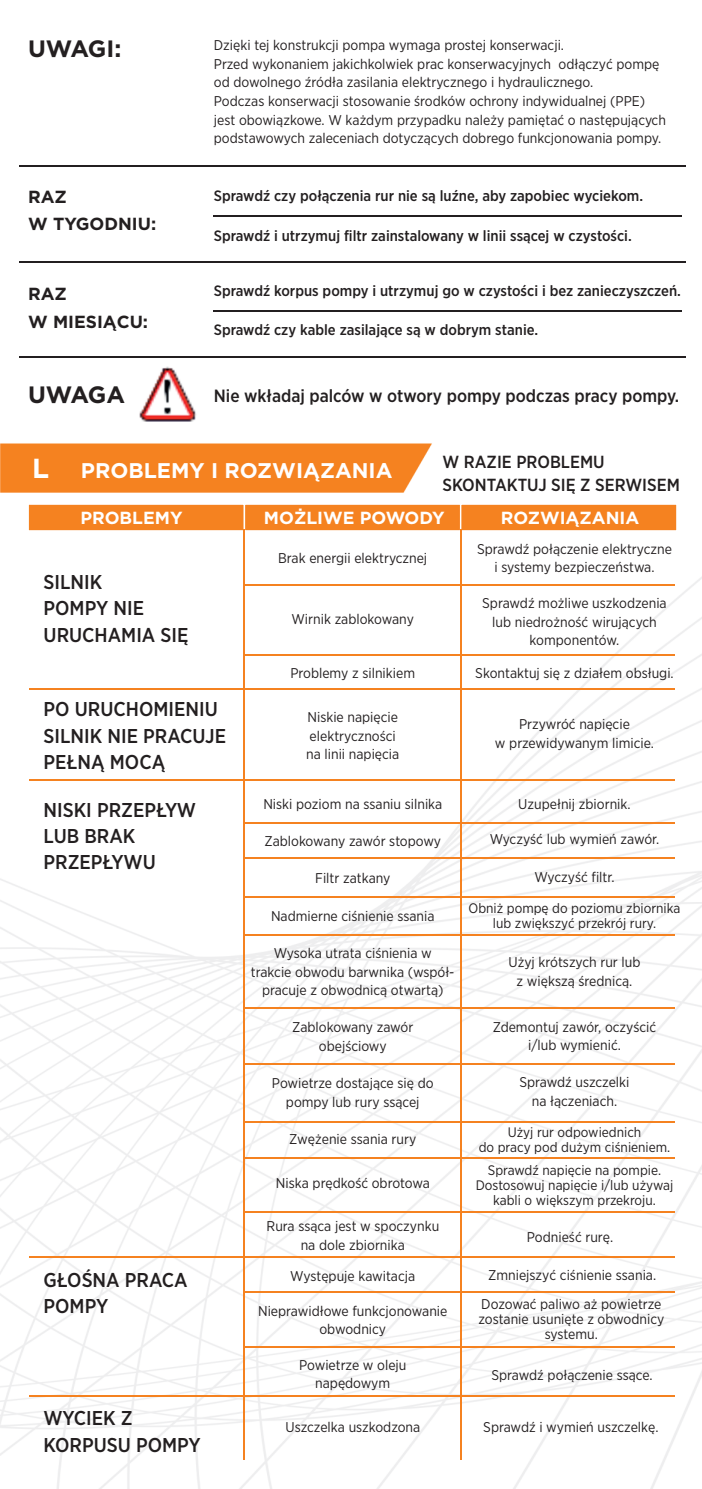
<style>
.page{position:relative;width:702px;height:1489px;background:#fff}
.page>*{position:absolute;margin:0;border:0;box-sizing:border-box;transform-origin:0 0}
.t1{font:700 27.5px "Gotham";color:#fff}
.t2{font:700 23.75px "Gotham";letter-spacing:-.025em;color:#231f20}
.t3{font:700 21.25px "Gotham";color:#fff}
.t4{font:500 20px/26.5px "Gotham Narrow";color:#231f20}
.t5{font:500 17.75px "Gotham Narrow";color:#231f20}
.t6{font:500 17.5px/23px "Gotham Narrow";color:#231f20}
.t7{font:700 17.5px "Gotham";color:#fff}
.t8{font:700 17.5px/27.5px "Gotham";color:#231f20}
.t9{font:500 15px "Gotham Narrow";color:#231f20}
.t10{font:14.25px/18.8px "Gotham Narrow";color:#231f20;text-align:center}
.t11{font:13.75px/14.8px "Gotham Narrow";color:#231f20;text-align:center}
</style>
<div class="page">
<img style="left:0;top:165px;width:702px;height:1323px">
<hr style="left:20px;top:165px;width:666px;height:2px;background:#231f20">
<hr style="left:213px;top:215px;width:468px;height:2px;background:#231f20">
<hr style="left:20px;top:261px;width:666px;height:2px;background:#231f20">
<hr style="left:213px;top:310px;width:468px;height:2px;background:#231f20">
<hr style="left:20px;top:356px;width:666px;height:2px;background:#231f20">
<svg style="left:27px;top:502px;width:651px;height:30px;background:#f69644"></svg>
<hr style="left:244px;top:529px;width:1px;height:930px;background:#f58220">
<hr style="left:244px;top:584px;width:430px;height:1px;background:#f58220">
<hr style="left:460px;top:529px;width:1px;height:930px;background:#f58220">
<hr style="left:244px;top:654px;width:430px;height:2px;background:#f58220">
<hr style="left:30px;top:687px;width:644px;height:2px;background:#f58220">
<hr style="left:30px;top:779px;width:644px;height:1px;background:#f58220">
<hr style="left:244px;top:821px;width:430px;height:2px;background:#f58220">
<hr style="left:244px;top:856px;width:430px;height:2px;background:#f58220">
<hr style="left:244px;top:896px;width:430px;height:1px;background:#f58220">
<hr style="left:244px;top:934px;width:430px;height:1px;background:#f58220">
<hr style="left:244px;top:1007px;width:430px;height:1px;background:#f58220">
<hr style="left:244px;top:1063px;width:430px;height:1px;background:#f58220">
<hr style="left:244px;top:1121px;width:430px;height:1px;background:#f58220">
<hr style="left:244px;top:1156px;width:430px;height:2px;background:#f58220">
<hr style="left:244px;top:1211px;width:430px;height:1px;background:#f58220">
<hr style="left:30px;top:1256px;width:644px;height:1px;background:#f58220">
<hr style="left:244px;top:1291px;width:430px;height:1px;background:#f58220">
<hr style="left:244px;top:1346px;width:430px;height:1px;background:#f58220">
<hr style="left:30px;top:1395px;width:644px;height:1px;background:#f58220">
<h2 class="t2" style="left:28px;top:37px;width:95px">UWAGI:</h2>
<p class="t10" style="left:214px;top:36px;width:453px;text-align:left">Dzięki tej konstrukcji pompa wymaga prostej konserwacji.<br>Przed wykonaniem jakichkolwiek prac konserwacyjnych odłączyć pompę od dowolnego źródła zasilania elektrycznego i hydraulicznego.<br>Podczas konserwacji stosowanie środków ochrony indywidualnej (PPE) jest obowiązkowe. W każdym przypadku należy pamiętać o następujących podstawowych zaleceniach dotyczących dobrego funkcjonowania pompy.</p>
<p class="t8" style="left:28px;top:184px;width:130px">RAZ<br>W TYGODNIU:</p>
<p class="t9" style="left:214px;top:189px;width:431px">Sprawdź czy połączenia rur nie są luźne, aby zapobiec wyciekom.</p>
<p class="t9" style="left:214px;top:228px;width:419px">Sprawdź i utrzymuj filtr zainstalowany w linii ssącej w czystości.</p>
<p class="t8" style="left:28px;top:281px;width:121px">RAZ<br>W MIESIĄCU:</p>
<p class="t9" style="left:214px;top:283px;width:468px">Sprawdź korpus pompy i utrzymuj go w czystości i bez zanieczyszczeń.</p>
<p class="t9" style="left:214px;top:323px;width:326px">Sprawdź czy kable zasilające są w dobrym stanie.</p>
<h2 class="t2" style="left:28px;top:383px;width:99px">UWAGA</h2>
<p class="t5" style="left:214px;top:387px;width:467px">Nie wkładaj palców w otwory pompy podczas pracy pompy.</p>
<h1 class="t1" style="left:32px;top:456px;width:19px">L</h1>
<h3 class="t3" style="left:81px;top:461px;width:313px">PROBLEMY I ROZWIĄZANIA</h3>
<p class="t6" style="left:442px;top:451px;width:239px">W RAZIE PROBLEMU<br>SKONTAKTUJ SIĘ Z SERWISEM</p>
<p class="t7" style="left:80px;top:510px;width:104px">PROBLEMY</p>
<p class="t7" style="left:264px;top:510px;width:182px">MOŻLIWE POWODY</p>
<p class="t7" style="left:500px;top:510px;width:140px">ROZWIĄZANIA</p>
<h3 class="t4" style="left:44px;top:569px;width:146px">SILNIK<br>POMPY NIE<br>URUCHAMIA SIĘ</h3>
<p class="t10" style="left:278px;top:549px;width:150px">Brak energii elektrycznej</p>
<p class="t10" style="left:477px;top:540px;width:196px">Sprawdź połączenie elektryczne i systemy bezpieczeństwa.</p>
<p class="t10" style="left:291px;top:610px;width:124px">Wirnik zablokowany</p>
<p class="t10" style="left:482px;top:594px;width:186px">Sprawdź możliwe uszkodzenia lub niedrożność wirujących komponentów.</p>
<p class="t10" style="left:290px;top:664px;width:126px">Problemy z silnikiem</p>
<p class="t10" style="left:475px;top:664px;width:200px">Skontaktuj się z działem obsługi.</p>
<h3 class="t4" style="left:44px;top:697px;width:184px">PO URUCHOMIENIU<br>SILNIK NIE PRACUJE<br>PEŁNĄ MOCĄ</h3>
<p class="t10" style="left:306px;top:708px;width:95px;text-align:left">Niskie napięcie elektryczności na linii napięcia</p>
<p class="t10" style="left:495px;top:715px;width:160px">Przywróć napięcie<br>w przewidywanym limicie.</p>
<h3 class="t4" style="left:44px;top:797px;width:154px">NISKI PRZEPŁYW<br>LUB BRAK<br>PRZEPŁYWU</h3>
<p class="t10" style="left:263px;top:794px;width:180px">Niski poziom na ssaniu silnika</p>
<p class="t10" style="left:518px;top:794px;width:114px">Uzupełnij zbiornik.</p>
<p class="t10" style="left:489px;top:830px;width:171px">Wyczyść lub wymień zawór.</p>
<p class="t10" style="left:534px;top:868px;width:82px">Wyczyść filtr.</p>
<p class="t11" style="left:468px;top:901px;width:213px">Obniż pompę do poziomu zbiornika lub zwiększyć przekrój rury.</p>
<p class="t10" style="left:508px;top:953px;width:133px">Użyj krótszych rur lub z większą średnicą.</p>
<p class="t10" style="left:492px;top:1018px;width:165px">Zdemontuj zawór, oczyścić i/lub wymienić.</p>
<p class="t10" style="left:519px;top:1073px;width:111px">Sprawdź uszczelki na łączeniach.</p>
<p class="t11" style="left:478px;top:1125px;width:193px">Użyj rur odpowiednich<br>do pracy pod dużym ciśnieniem.</p>
<p class="t11" style="left:475px;top:1163px;width:199px">Sprawdź napięcie na pompie.<br>Dostosowuj napięcie i/lub używaj kabli o większym przekroju.</p>
<p class="t10" style="left:264px;top:832px;width:178px">Zablokowany zawór stopowy</p>
<p class="t10" style="left:315px;top:869px;width:77px">Filtr zatkany</p>
<p class="t10" style="left:271px;top:906px;width:165px">Nadmierne ciśnienie ssania</p>
<p class="t10" style="left:251px;top:944px;width:205px">Wysoka utrata ciśnienia w<br>trakcie obwodu barwnika (współ&shy;pracuje z obwodnicą otwartą)</p>
<p class="t10" style="left:292px;top:1018px;width:123px">Zablokowany zawór obejściowy</p>
<p class="t10" style="left:272px;top:1074px;width:163px">Powietrze dostające się do pompy lub rury ssącej</p>
<p class="t10" style="left:289px;top:1130px;width:129px">Zwężenie ssania rury</p>
<p class="t10" style="left:276px;top:1174px;width:155px">Niska prędkość obrotowa</p>
<p class="t10" style="left:266px;top:1217px;width:174px">Rura ssąca jest w spoczynku na dole zbiornika</p>
<h3 class="t4" style="left:44px;top:1267px;width:145px">GŁOŚNA PRACA<br>POMPY</h3>
<p class="t10" style="left:290px;top:1266px;width:126px">Występuje kawitacja</p>
<p class="t10" style="left:258px;top:1302px;width:191px;line-height:17.8px">Nieprawidłowe funkcjonowanie obwodnicy</p>
<p class="t10" style="left:299px;top:1356px;width:109px;line-height:17.8px">Powietrze w oleju napędowym</p>
<p class="t10" style="left:526px;top:1227px;width:88px">Podnieść rurę.</p>
<p class="t10" style="left:481px;top:1260px;width:182px;line-height:29.5px">Zmniejszyć ciśnienie ssania.<br>Dozować paliwo aż powietrze</p>
<p class="t10" style="left:478px;top:1312px;width:187px;line-height:14.8px">zostanie usunięte z obwodnicy systemu.</p>
<p class="t10" style="left:491px;top:1366px;width:163px">Sprawdź połączenie ssące.</p>
<h3 class="t4" style="left:44px;top:1405px;width:159px">WYCIEK Z<br>KORPUSU POMPY</h3>
<p class="t10" style="left:285px;top:1417px;width:136px">Uszczelka uszkodzona</p>
<p class="t10" style="left:483px;top:1417px;width:177px">Sprawdź i wymień uszczelkę.</p>
</div>
